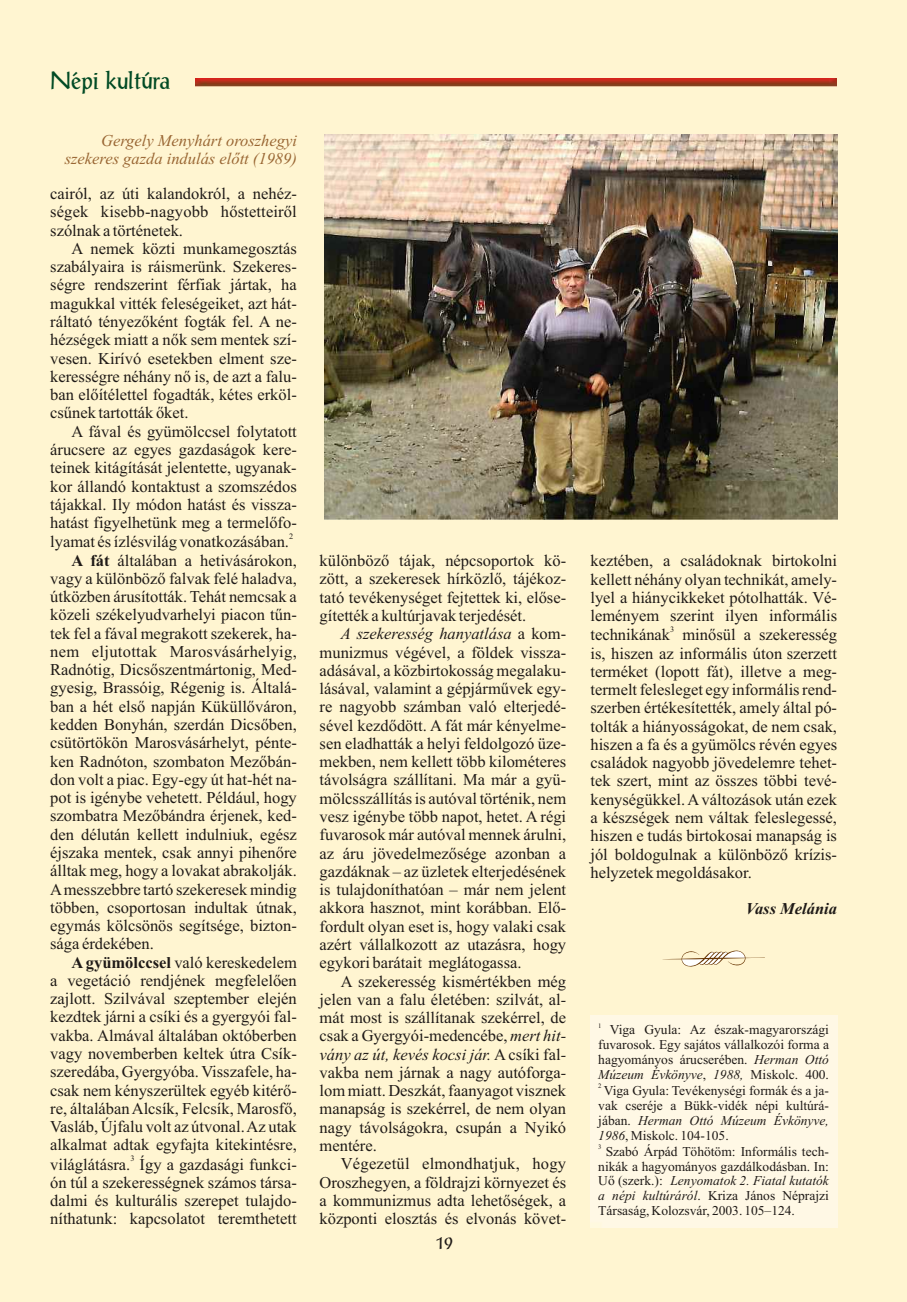
<style>
.page{position:relative;width:907px;height:1302px;background:#fff5d1}
.page>*{position:absolute;margin:0;border:0;box-sizing:border-box;transform-origin:0 0}
.t1{font:24px "Antiqua Light SSK";color:#004a24}
.t2{font:18px "Antiqua Light SSK";color:#1f1a17}
.t3{font:16.5px/18.3px "Times New Roman";color:#1f1a17;text-align:justify}
.t4{font:italic 16.5px/18.3px "Times New Roman";color:#963;text-align:right}
.t5{font:16.5px "Times New Roman";letter-spacing:.02em;color:#1f1a17}
.t6{font:italic 700 16.5px "Times New Roman";color:#1f1a17}
.t7{font:13.5px/15px "Times New Roman";color:#1f1a17;text-align:justify}
.t8{font:8.25px "Times New Roman";color:#1f1a17}
.t9{font:6.75px "Times New Roman";color:#1f1a17}
.s1{font-weight:700}
.s2{font-style:italic}
</style>
<div class="page">
<img style="left:195px;top:78px;width:642px;height:8px">
<img style="left:324px;top:135px;width:513px;height:384px">
<div style="left:590px;top:1015px;width:247px;height:213px;background:#fff8e5"></div>
<svg style="left:662px;top:950px;width:103px;height:17px"></svg>
<h1 class="t1" style="left:50px;top:66px;width:122px">Népi kultúra</h1>
<p class="t4" style="left:65px;top:133px;width:234px">Gergely Menyhárt oroszhegyi szekeres gazda indulás előtt (1989)</p>
<p class="t3" style="left:50px;top:186px;width:248px">cairól, az úti kalandokról, a nehéz&shy;ségek kisebb-nagyobb hőstetteiről szólnak a történetek.</p>
<p class="t3" style="left:50px;top:241px;width:248px;text-indent:21px">A nemek közti munkamegosztás szabályaira is ráismerünk. Szekeres&shy;ségre rendszerint férfiak jártak, ha magukkal vitték feleségeiket, azt hát&shy;ráltató tényezőként fogták fel. A ne&shy;hézségek miatt a nők sem mentek szí&shy;vesen. Kirívó esetekben elment sze&shy;kerességre néhány nő is, de azt a falu&shy;ban előítélettel fogadták, kétes erköl&shy;csűnek tartották őket.</p>
<p class="t3" style="left:50px;top:424px;width:248px;text-indent:21px">A fával és gyümölccsel folytatott árucsere az egyes gazdaságok kere&shy;teinek kitágítását jelentette, ugyanak&shy;kor állandó kontaktust a szomszédos tájakkal. Ily módon hatást és vissza&shy;hatást figyelhetünk meg a termelőfo-</p>
<p class="t8" style="left:289px;top:533px;width:6px">2</p>
<p class="t3" style="left:50px;top:534px;width:240px">lyamat és ízlésvilág vonatkozásában.</p>
<p class="t3" style="left:72px;top:552px;width:227px"><span class="s1">A fát</span> általában a hetivásárokon,</p>
<p class="t3" style="left:50px;top:571px;width:248px">vagy a különböző falvak felé haladva,</p>
<p class="t3" style="left:50px;top:589px;width:248px">útközben árusították. Tehát nemcsak a</p>
<p class="t3" style="left:50px;top:607px;width:248px">közeli székelyudvarhelyi piacon tűn-</p>
<p class="t3" style="left:50px;top:625px;width:248px">tek fel a fával megrakott szekerek, ha-</p>
<p class="t5" style="left:50px;top:645px;width:248px">nem eljutottak Marosvásárhelyig,</p>
<p class="t3" style="left:50px;top:662px;width:248px">Radnótig, Dicsőszentmártonig, Med-</p>
<p class="t3" style="left:50px;top:680px;width:248px">gyesig, Brassóig, Régenig is. Általá-</p>
<p class="t3" style="left:50px;top:699px;width:248px">ban a hét első napján Küküllőváron,</p>
<p class="t3" style="left:50px;top:717px;width:248px">kedden Bonyhán, szerdán Dicsőben,</p>
<p class="t3" style="left:50px;top:735px;width:248px">csütörtökön Marosvásárhelyt, pénte-</p>
<p class="t3" style="left:50px;top:753px;width:248px">ken Radnóton, szombaton Mezőbán-</p>
<p class="t3" style="left:50px;top:772px;width:248px">don volt a piac. Egy-egy út hat-hét na-</p>
<p class="t3" style="left:50px;top:790px;width:248px">pot is igénybe vehetett. Például, hogy</p>
<p class="t3" style="left:50px;top:808px;width:248px">szombatra Mezőbándra érjenek, ked-</p>
<p class="t3" style="left:50px;top:826px;width:248px">den délután kellett indulniuk, egész</p>
<p class="t3" style="left:50px;top:845px;width:248px">éjszaka mentek, csak annyi pihenőre</p>
<p class="t3" style="left:50px;top:863px;width:248px">álltak meg, hogy a lovakat abrakolják.</p>
<p class="t3" style="left:50px;top:881px;width:248px">Amesszebbre tartó szekeresek mindig</p>
<p class="t3" style="left:50px;top:900px;width:248px">többen, csoportosan indultak útnak,</p>
<p class="t3" style="left:50px;top:918px;width:248px">egymás kölcsönös segítsége, bizton-</p>
<p class="t3" style="left:50px;top:936px;width:105px">sága érdekében.</p>
<p class="t3" style="left:71px;top:954px;width:227px"><span class="s1">A gyümölccsel</span> való kereskedelem</p>
<p class="t3" style="left:50px;top:973px;width:248px">a vegetáció rendjének megfelelően</p>
<p class="t3" style="left:50px;top:991px;width:248px">zajlott. Szilvával szeptember elején</p>
<p class="t3" style="left:50px;top:1009px;width:248px">kezdtek járni a csíki és a gyergyói fal-</p>
<p class="t3" style="left:50px;top:1027px;width:248px">vakba. Almával általában októberben</p>
<p class="t3" style="left:50px;top:1046px;width:248px">vagy novemberben keltek útra Csík-</p>
<p class="t3" style="left:50px;top:1064px;width:248px">szeredába, Gyergyóba. Visszafele, ha-</p>
<p class="t3" style="left:50px;top:1082px;width:248px">csak nem kényszerültek egyéb kitérő-</p>
<p class="t3" style="left:50px;top:1101px;width:248px">re, általában Alcsík, Felcsík, Marosfő,</p>
<p class="t3" style="left:50px;top:1119px;width:248px">Vasláb, Újfalu volt az útvonal. Az utak</p>
<p class="t3" style="left:50px;top:1137px;width:248px">alkalmat adtak egyfajta kitekintésre,</p>
<p class="t8" style="left:130px;top:1155px;width:6px">3</p>
<p class="t3" style="left:50px;top:1156px;width:248px">világlátásra. Így a gazdasági funkci&shy;ón túl a szekerességnek számos társa&shy;dalmi és kulturális szerepet tulajdo&shy;níthatunk: kapcsolatot teremthetett</p>
<p class="t3" style="left:320px;top:553px;width:248px">különböző tájak, népcsoportok kö&shy;zött, a szekeresek hírközlő, tájékoz&shy;tató tevékenységet fejtettek ki, előse&shy;gítették a kultúrjavak terjedését.</p>
<p class="t3" style="left:320px;top:626px;width:248px;text-indent:21px"><span class="s2">A szekeresség hanyatlása</span> a kom&shy;munizmus végével, a földek vissza&shy;adásával, a közbirtokosság megalaku&shy;lásával, valamint a gépjárművek egy&shy;re nagyobb számban való elterjedé&shy;sével kezdődött. A fát már kényelme&shy;sen eladhatták a helyi feldolgozó üze&shy;mekben, nem kellett több kilométeres távolságra szállítani. Ma már a gyü&shy;mölcsszállítás is autóval történik, nem vesz igénybe több napot, hetet. A régi fuvarosok már autóval mennek árulni, az áru jövedelmezősége azonban a gazdáknak – az üzletek elterjedésének is tulajdoníthatóan – már nem jelent akkora hasznot, mint korábban. Elő&shy;fordult olyan eset is, hogy valaki csak azért vállalkozott az utazásra, hogy egykori barátait meglátogassa.</p>
<p class="t3" style="left:320px;top:973px;width:248px;text-indent:21px">A szekeresség kismértékben még jelen van a falu életében: szilvát, al&shy;mát most is szállítanak szekérrel, de csak a Gyergyói-medencébe, <span class="s2">mert hit&shy;vány az út, kevés kocsi jár.</span> A csíki fal&shy;vakba nem járnak a nagy autóforga&shy;lom miatt. Deszkát, faanyagot visznek manapság is szekérrel, de nem olyan nagy távolságokra, csupán a Nyikó mentére.</p>
<p class="t3" style="left:320px;top:1156px;width:248px;text-indent:21px">Végezetül elmondhatjuk, hogy Oroszhegyen, a földrajzi környezet és a kommunizmus adta lehetőségek, a központi elosztás és elvonás követ-</p>
<p class="t2" style="left:434px;top:1232px;width:20px">19</p>
<p class="t3" style="left:590px;top:553px;width:248px">keztében, a családoknak birtokolni kellett néhány olyan technikát, amely&shy;lyel a hiánycikkeket pótolhatták. Vé&shy;leményem szerint ilyen informális</p>
<p class="t8" style="left:670px;top:626px;width:6px">3</p>
<p class="t3" style="left:590px;top:627px;width:248px">technikának minősül a szekeresség is, hiszen az informális úton szerzett terméket (lopott fát), illetve a meg&shy;termelt felesleget egy informális rend&shy;szerben értékesítették, amely által pó&shy;tolták a hiányosságokat, de nem csak, hiszen a fa és a gyümölcs révén egyes családok nagyobb jövedelemre tehet&shy;tek szert, mint az összes többi tevé&shy;kenységükkel. Aváltozások után ezek a készségek nem váltak feleslegessé, hiszen e tudás birtokosai manapság is jól boldogulnak a különböző krízis&shy;helyzetek megoldásakor.</p>
<p class="t6" style="left:746px;top:903px;width:93px">Vass Melánia</p>
<p class="t9" style="left:598px;top:1023px;width:5px">1</p>
<p class="t7" style="left:598px;top:1024px;width:232px;text-indent:12px">Viga Gyula: Az észak-magyarországi fuvarosok. Egy sajátos vállalkozói forma a hagyományos árucserében. <span class="s2">Herman Ottó Múzeum Évkönyve</span>, <span class="s2">1988,</span> Miskolc. 400.</p>
<p class="t9" style="left:598px;top:1083px;width:5px">2</p>
<p class="t7" style="left:598px;top:1084px;width:232px;text-indent:5px">Viga Gyula: Tevékenységi formák és a ja&shy;vak cseréje a Bükk-vidék népi kultúrá&shy;jában. <span class="s2">Herman Ottó Múzeum Évkönyve, 1986</span>, Miskolc. 104-105.</p>
<p class="t9" style="left:598px;top:1144px;width:5px">3</p>
<p class="t7" style="left:598px;top:1145px;width:232px;text-indent:7px">Szabó Árpád Töhötöm: Informális tech&shy;nikák a hagyományos gazdálkodásban. In:<br>Uő (szerk.): <span class="s2">Lenyomatok 2. Fiatal kutatók a népi kultúráról</span>. Kriza János Néprajzi Társaság, Kolozsvár, 2003. 105–124.</p>
</div>
